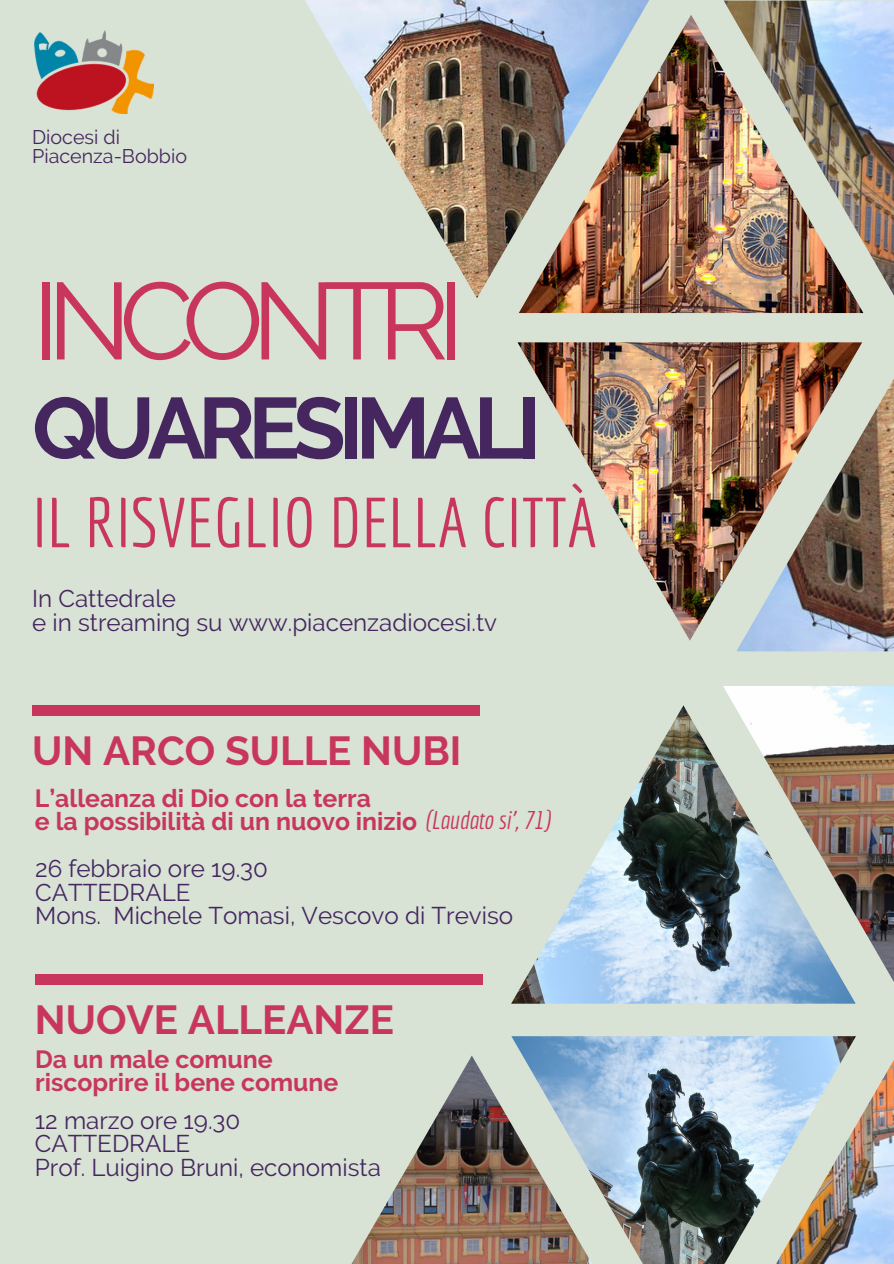
<style>
.page{position:relative;width:894px;height:1264px;background:#fff}
.page>*{position:absolute;margin:0;border:0;box-sizing:border-box;transform-origin:0 0}
.t1{font:108.75px "Raleway";letter-spacing:-.11em;color:#c8375b}
.t2{font:700 86.25px "Raleway";letter-spacing:-.085em;color:#45265f}
.t3{font:68.85px "Economica";color:#c8375b}
.t4{font:700 40.35px "Raleway";color:#c8375b}
.t5{font:700 24.75px "Raleway";color:#c8375b}
.t6{font:24.15px "Raleway";color:#45265f}
.t7{font:19.65px "Raleway";color:#45265f}
.s1{font-family:"Economica";font-weight:400;font-style:italic;font-size:25.05px}
</style>
<div class="page">
<div style="left:0;top:0;width:893px;height:1263px;background:#d8e2d5"></div>
<img style="left:305px;top:0;width:344px;height:298px">
<img style="left:724px;top:1px;width:169px;height:293px">
<img style="left:517px;top:342px;width:344px;height:298px">
<img style="left:723px;top:686px;width:170px;height:294px">
<img style="left:518px;top:15px;width:345px;height:298px">
<img style="left:736px;top:353px;width:157px;height:298px">
<img style="left:511px;top:705px;width:344px;height:298px">
<img style="left:511px;top:1036px;width:344px;height:227px">
<img style="left:352px;top:1055px;width:292px;height:208px">
<img style="left:723px;top:1056px;width:170px;height:207px">
<div style="left:32px;top:705px;width:448px;height:11px;background:#c8375b"></div>
<div style="left:35px;top:973px;width:448px;height:11px;background:#c8375b"></div>
<img style="left:35px;top:30px;width:118px;height:84px">
<p class="t7" style="left:32px;top:126px;width:89px">Diocesi di</p>
<p class="t7" style="left:32px;top:145px;width:156px">Piacenza-Bobbio</p>
<p class="t1" style="left:32px;top:257px;width:433px">INCONTRI</p>
<p class="t2" style="left:32px;top:377px;width:510px">QUARESIMALI</p>
<p class="t3" style="left:32px;top:482px;width:566px">IL RISVEGLIO DELLA CITTÀ</p>
<p class="t6" style="left:32px;top:584px;width:145px">In Cattedrale</p>
<p class="t6" style="left:32px;top:608px;width:466px">e in streaming su www.piacenzadiocesi.tv</p>
<p class="t4" style="left:32px;top:727px;width:430px">UN ARCO SULLE NUBI</p>
<p class="t5" style="left:35px;top:784px;width:337px">L’alleanza di Dio con la terra</p>
<p class="t5" style="left:35px;top:806px;width:516px">e la possibilità di un nuovo inizio <span class="s1">(Laudato si', 71)</span></p>
<p class="t6" style="left:35px;top:854px;width:234px">26 febbraio ore 19.30</p>
<p class="t6" style="left:35px;top:877px;width:157px">CATTEDRALE</p>
<p class="t6" style="left:35px;top:901px;width:479px">Mons. Michele Tomasi, Vescovo di Treviso</p>
<p class="t4" style="left:35px;top:995px;width:360px">NUOVE ALLEANZE</p>
<p class="t5" style="left:35px;top:1044px;width:239px">Da un male comune</p>
<p class="t5" style="left:35px;top:1067px;width:304px">riscoprire il bene comune</p>
<p class="t6" style="left:35px;top:1105px;width:207px">12 marzo ore 19.30</p>
<p class="t6" style="left:35px;top:1129px;width:157px">CATTEDRALE</p>
<p class="t6" style="left:35px;top:1153px;width:347px">Prof. Luigino Bruni, economista</p>
</div>
